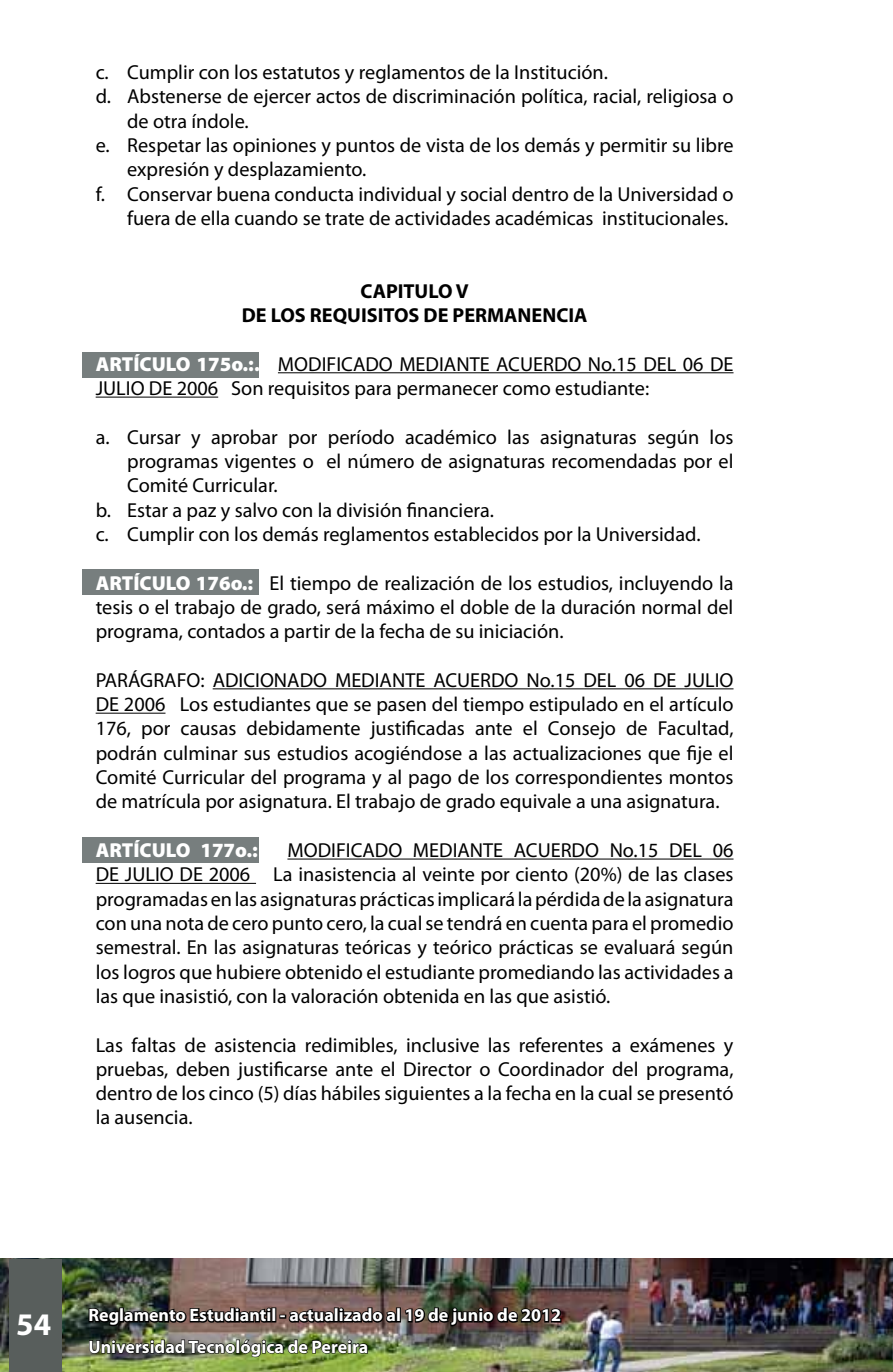
<style>
.page{position:relative;width:893px;height:1372px;background:#fff}
.page>*{position:absolute;margin:0;border:0;box-sizing:border-box;transform-origin:0 0}
.t1{font:20.25px/24.3px "Myriad Pro";color:#000;text-align:justify}
.t2{font:700 20.25px/24.3px "Myriad Pro";color:#000;text-align:center}
.t3{font:900 20.25px "Myriad Pro";color:#fff}
.t4{font:700 18px/31.5px "Myriad Pro";color:#fff}
.s1{font-weight:900;color:#fff}
.s2{font-size:31.5px}
</style>
<div class="page">
<img style="left:0;top:1258px;width:893px;height:113px">
<div style="left:10px;top:1258px;width:52px;height:113px;background:#585e5c"></div>
<div style="left:396px;top:1307px;width:5px;height:15px;border:2px solid #000"></div>
<img style="left:403px;top:1274px;width:159px;height:83px">
<img style="left:87px;top:1274px;width:310px;height:93px">
<div style="left:82px;top:569px;width:176px;height:26px;background:#777e7e"></div>
<div style="left:82px;top:352px;width:176px;height:26px;background:#777e7e"></div>
<div style="left:82px;top:837px;width:176px;height:26px;background:#777e7e"></div>
<hr style="left:278px;top:372px;width:455px;height:1px;background:#000">
<hr style="left:96px;top:396px;width:122px;height:1px;background:#000">
<hr style="left:213px;top:688px;width:520px;height:1px;background:#000">
<hr style="left:96px;top:712px;width:69px;height:1px;background:#000">
<hr style="left:287px;top:858px;width:446px;height:1px;background:#000">
<hr style="left:96px;top:882px;width:160px;height:1px;background:#000">
<p class="t1" style="left:96px;top:60px;width:514px">c. Cumplir con los estatutos y reglamentos de la Institución.</p>
<p class="t1" style="left:96px;top:84px;width:639px">d. Abstenerse de ejercer actos de discriminación política, racial, religiosa o</p>
<p class="t1" style="left:127px;top:108px;width:123px">de otra índole.</p>
<p class="t1" style="left:96px;top:133px;width:639px">e. Respetar las opiniones y puntos de vista de los demás y permitir su libre</p>
<p class="t1" style="left:127px;top:157px;width:241px">expresión y desplazamiento.</p>
<p class="t1" style="left:96px;top:181px;width:639px">f. Conservar buena conducta individual y social dentro de la Universidad o</p>
<p class="t1" style="left:127px;top:206px;width:603px">fuera de ella cuando se trate de actividades académicas institucionales.</p>
<p class="t2" style="left:242px;top:278px;width:347px">CAPITULO V<br>DE LOS REQUISITOS DE PERMANENCIA</p>
<p class="t1" style="left:96px;top:351px;width:639px"><span class="s1">ARTÍCULO 175o.:.</span> MODIFICADO MEDIANTE ACUERDO No.15 DEL 06 DE<br>JULIO DE 2006 Son requisitos para permanecer como estudiante:</p>
<p class="t1" style="left:96px;top:424px;width:639px">a. Cursar y aprobar por período académico las asignaturas según los</p>
<p class="t1" style="left:127px;top:449px;width:608px">programas vigentes o el número de asignaturas recomendadas por el</p>
<p class="t1" style="left:127px;top:473px;width:152px">Comité Curricular.</p>
<p class="t1" style="left:96px;top:497px;width:400px">b. Estar a paz y salvo con la división financiera.</p>
<p class="t1" style="left:96px;top:521px;width:606px">c. Cumplir con los demás reglamentos establecidos por la Universidad.</p>
<p class="t1" style="left:96px;top:570px;width:639px"><span class="s1">ARTÍCULO 176o.:</span> El tiempo de realización de los estudios, incluyendo la tesis o el trabajo de grado, será máximo el doble de la duración normal del programa, contados a partir de la fecha de su iniciación.</p>
<p class="t1" style="left:96px;top:667px;width:639px">PARÁGRAFO: ADICIONADO MEDIANTE ACUERDO No.15 DEL 06 DE JULIO DE 2006 Los estudiantes que se pasen del tiempo estipulado en el artículo 176, por causas debidamente justificadas ante el Consejo de Facultad, podrán culminar sus estudios acogiéndose a las actualizaciones que fije el Comité Curricular del programa y al pago de los correspondientes montos de matrícula por asignatura. El trabajo de grado equivale a una asignatura.</p>
<p class="t3" style="left:96px;top:836px;width:164px">ARTÍCULO 177o.:</p>
<p class="t1" style="left:96px;top:837px;width:639px;text-indent:192px">MODIFICADO MEDIANTE ACUERDO No.15 DEL 06<br>DE JULIO DE 2006 La inasistencia al veinte por ciento (20%) de las clases programadas en las asignaturas prácticas implicará la pérdida de la asignatura con una nota de cero punto cero, la cual se tendrá en cuenta para el promedio semestral. En las asignaturas teóricas y teórico prácticas se evaluará según los logros que hubiere obtenido el estudiante promediando las actividades a las que inasistió, con la valoración obtenida en las que asistió.</p>
<p class="t1" style="left:96px;top:1032px;width:639px">Las faltas de asistencia redimibles, inclusive las referentes a exámenes y pruebas, deben justificarse ante el Director o Coordinador del programa, dentro de los cinco (5) días hábiles siguientes a la fecha en la cual se presentó la ausencia.</p>
<p class="t4" style="left:88px;top:1298px;width:474px;text-indent:-72px"><span class="s2">54</span> Reglamento Estudiantil - actualizado al 19 de junio de 2012<br>Universidad Tecnológica de Pereira</p>
</div>
